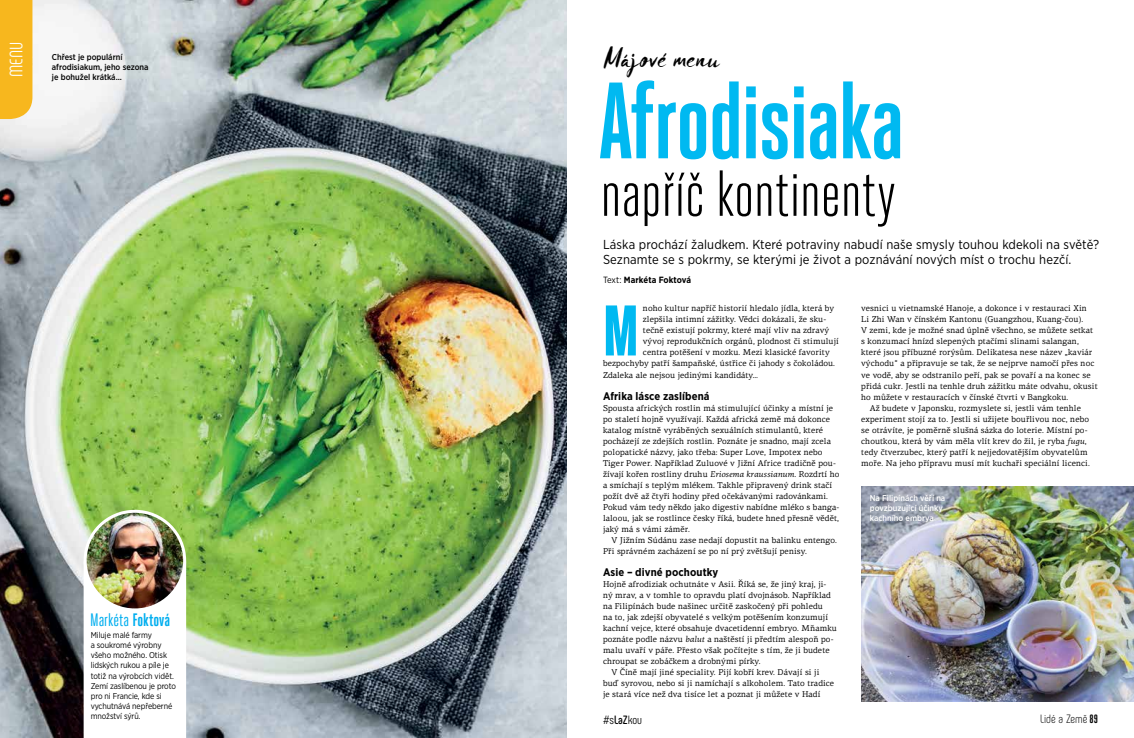
<style>
.page{position:relative;width:1134px;height:738px;background:#fff}
.page>*{position:absolute;margin:0;border:0;box-sizing:border-box;transform-origin:0 0}
.t1{font:700 108.1px "Heroic Condensed";letter-spacing:-.02em;color:#00b9f1}
.t2{font:900 71.4px "Heroic Condensed";color:#00b9f1}
.t3{font:63.9px "Heroic Condensed";color:#000}
.t4{font:24px "Blooms";letter-spacing:.025em;color:#000}
.t5{font:18px "Heroic Condensed";color:#00aeef}
.t6{font:18px "Phenomena";color:#fff}
.t7{font:13px/15px "Gotham Narrow";letter-spacing:.01em;color:#000}
.t8{font:300 12px "Phenomena";letter-spacing:-.005em;color:#000}
.t9{font:12px "Phenomena";color:#000}
.t10{font:700 11px "Gotham Narrow";letter-spacing:.01em;color:#000}
.t11{font:700 9px "Gotham Narrow";letter-spacing:.005em;color:#000}
.t12{font:8.5px/11px "PF Centro Serif Pro";letter-spacing:.01em;color:#000}
.t13{font:8.5px/10px "Gotham Narrow";letter-spacing:-.01em;color:#000}
.t14{font:500 8.5px/10px "Gotham Narrow";color:#000}
.t15{font:500 8.5px/10px "Gotham Narrow";color:#fff}
.s1{font-weight:700}
.s2{font-weight:400}
.s3{font-style:italic}
.s4{font-family:"Heroic Condensed";font-weight:700}
</style>
<div class="page">
<img style="left:0;top:0;width:567px;height:737px">
<div style="left:0;top:0;width:32px;height:119px;background:#f7b71e"></div>
<svg style="left:84px;top:550px;width:102px;height:187px"></svg>
<img style="left:85px;top:511px;width:100px;height:98px">
<div style="left:84px;top:509px;width:102px;height:102px;border:3px solid #fff;border-radius:50%"></div>
<img style="left:861px;top:486px;width:273px;height:215px">
<h3 class="t6" style="left:6px;top:77px;width:37px;rotate:-90deg">menu</h3>
<p class="t14" style="left:52px;top:52px;width:98px">Chřest je populární afrodisiakum, jeho sezona je bohužel krátká...</p>
<h3 class="t5" style="left:90px;top:609px;width:82px">Markéta <span class="s1">Foktová</span></h3>
<p class="t13" style="left:91px;top:629px;width:87px">Miluje malé farmy<br>a soukromé výrobny všeho možného. Otisk lidských rukou a píle je totiž na výrobcích vidět.<br>Zemí zaslíbenou je proto pro ni Francie, kde si vychutnává nepřeberné množství sýrů.</p>
<h3 class="t4" style="left:604px;top:40px;width:117px">Májové menu</h3>
<h1 class="t1" style="left:598px;top:61px;width:308px">Afrodisiaka</h1>
<h3 class="t3" style="left:601px;top:159px;width:297px">napříč kontinenty</h3>
<h3 class="t7" style="left:603px;top:236px;width:498px">Láska prochází žaludkem. Které potraviny nabudí naše smysly touhou kdekoli na světě?<br>Seznamte se s pokrmy, se kterými je život a poznávání nových míst o trochu hezčí.</h3>
<p class="t11" style="left:603px;top:274px;width:90px"><span class="s2">Text:</span> Markéta Foktová</p>
<h2 class="t2" style="left:603px;top:291px;width:37px">M</h2>
<p class="t12" style="left:643px;top:303px;width:193px">noho kultur napříč historií hledalo jídla, která by</p>
<p class="t12" style="left:861px;top:303px;width:227px">vesnici u vietnamské Hanoje, a dokonce i v restauraci Xin</p>
<p class="t12" style="left:861px;top:314px;width:223px">Li Zhi Wan v čínském Kantonu (Guangzhou, Kuang-čou).</p>
<p class="t12" style="left:861px;top:325px;width:233px">V zemi, kde je možné snad úplně všechno, se můžete setkat</p>
<p class="t12" style="left:861px;top:336px;width:219px">s konzumací hnízd slepených ptačími slinami salangan,</p>
<p class="t12" style="left:861px;top:347px;width:232px">které jsou příbuzné rorýsům. Delikatesa nese název „kaviár</p>
<p class="t12" style="left:861px;top:358px;width:235px">východu“ a připravuje se tak, že se nejprve namočí přes noc</p>
<p class="t12" style="left:861px;top:369px;width:231px">ve vodě, aby se odstranilo peří, pak se povaří a na konec se</p>
<p class="t12" style="left:861px;top:380px;width:238px">přidá cukr. Jestli na tenhle druh zážitku máte odvahu, okusit</p>
<p class="t12" style="left:861px;top:391px;width:209px">ho můžete v restauracích v čínské čtvrti v Bangkoku.</p>
<p class="t12" style="left:870px;top:402px;width:213px">Až budete v Japonsku, rozmyslete si, jestli vám tenhle</p>
<p class="t12" style="left:861px;top:413px;width:229px">experiment stojí za to. Jestli si užijete bouřlivou noc, nebo</p>
<p class="t12" style="left:861px;top:424px;width:228px">se otrávíte, je poměrně slušná sázka do loterie. Místní po-</p>
<p class="t12" style="left:861px;top:435px;width:227px">choutkou, která by vám měla vlít krev do žil, je ryba <span class="s3">fugu</span>,</p>
<p class="t12" style="left:861px;top:446px;width:228px">tedy čtverzubec, který patří k nejjedovatějším obyvatelům</p>
<p class="t12" style="left:861px;top:457px;width:230px">moře. Na jeho přípravu musí mít kuchaři speciální licenci.</p>
<p class="t12" style="left:643px;top:314px;width:185px">zlepšila intimní zážitky. Vědci dokázali, že sku-</p>
<p class="t12" style="left:643px;top:325px;width:188px">tečně existují pokrmy, které mají vliv na zdravý</p>
<p class="t12" style="left:643px;top:336px;width:197px">vývoj reprodukčních orgánů, plodnost či stimulují</p>
<p class="t12" style="left:643px;top:347px;width:188px">centra potěšení v mozku. Mezi klasické favority</p>
<p class="t12" style="left:603px;top:358px;width:234px">bezpochyby patří šampaňské, ústřice či jahody s čokoládou.</p>
<p class="t12" style="left:603px;top:369px;width:156px">Zdaleka ale nejsou jedinými kandidáty…</p>
<p class="t10" style="left:603px;top:388px;width:108px">Afrika lásce zaslíbená</p>
<p class="t12" style="left:603px;top:402px;width:238px">Spousta afrických rostlin má stimulující účinky a místní je po staletí hojně využívají. Každá africká země má dokonce katalog místně vyráběných sexuálních stimulantů, které pocházejí ze zdejších rostlin. Poznáte je snadno, mají zcela polopatické názvy, jako třeba: Super Love, Impotex nebo Tiger Power. Například Zuluové v Jižní Africe tradičně pou&shy;žívají kořen rostliny druhu <span class="s3">Eriosema kraussianum</span>. Rozdrtí ho a smíchají s teplým mlékem. Takhle připravený drink stačí požít dvě až čtyři hodiny před očekávanými radovánkami.<br>Pokud vám tedy někdo jako digestiv nabídne mléko s banga&shy;laloou, jak se rostlince česky říká, budete hned přesně vědět, jaký má s vámi záměr.</p>
<p class="t12" style="left:603px;top:534px;width:236px;text-indent:8px">V Jižním Súdánu zase nedají dopustit na balinku entengo.<br>Při správném zacházení se po ní prý zvětšují penisy.</p>
<p class="t10" style="left:603px;top:564px;width:117px">Asie – divné pochoutky</p>
<p class="t12" style="left:603px;top:578px;width:225px">Hojně afrodiziak ochutnáte v Asii. Říká se, že jiný kraj, ji-</p>
<p class="t12" style="left:603px;top:589px;width:229px">ný mrav, a v tomhle to opravdu platí dvojnásob. Například</p>
<p class="t12" style="left:603px;top:600px;width:221px">na Filipínách bude našinec určitě zaskočený při pohledu</p>
<p class="t12" style="left:603px;top:611px;width:227px">na to, jak zdejší obyvatelé s velkým potěšením konzumují</p>
<p class="t12" style="left:603px;top:622px;width:235px">kachní vejce, které obsahuje dvacetidenní embryo. Mňamku</p>
<p class="t12" style="left:603px;top:633px;width:232px">poznáte podle názvu <span class="s3">balut</span> a naštěstí ji předtím alespoň po-</p>
<p class="t12" style="left:603px;top:644px;width:228px">malu uvaří v páře. Přesto však počítejte s tím, že ji budete</p>
<p class="t12" style="left:603px;top:655px;width:159px">chroupat se zobáčkem a drobnými pírky.</p>
<p class="t12" style="left:611px;top:666px;width:209px">V Číně mají jiné speciality. Pijí kobří krev. Dávají si ji</p>
<p class="t12" style="left:603px;top:677px;width:233px">buď syrovou, nebo si ji namíchají s alkoholem. Tato tradice</p>
<p class="t12" style="left:603px;top:688px;width:219px">je stará více než dva tisíce let a poznat ji můžete v Hadí</p>
<p class="t15" style="left:870px;top:492px;width:77px">Na Filipínách věří na povzbuzující účinky kachního embrya</p>
<h3 class="t9" style="left:603px;top:712px;width:41px">#s<span class="s1">LaZ</span>kou</h3>
<h3 class="t8" style="left:1040px;top:711px;width:59px">Lidé a Země <span class="s4">89</span></h3>
</div>
